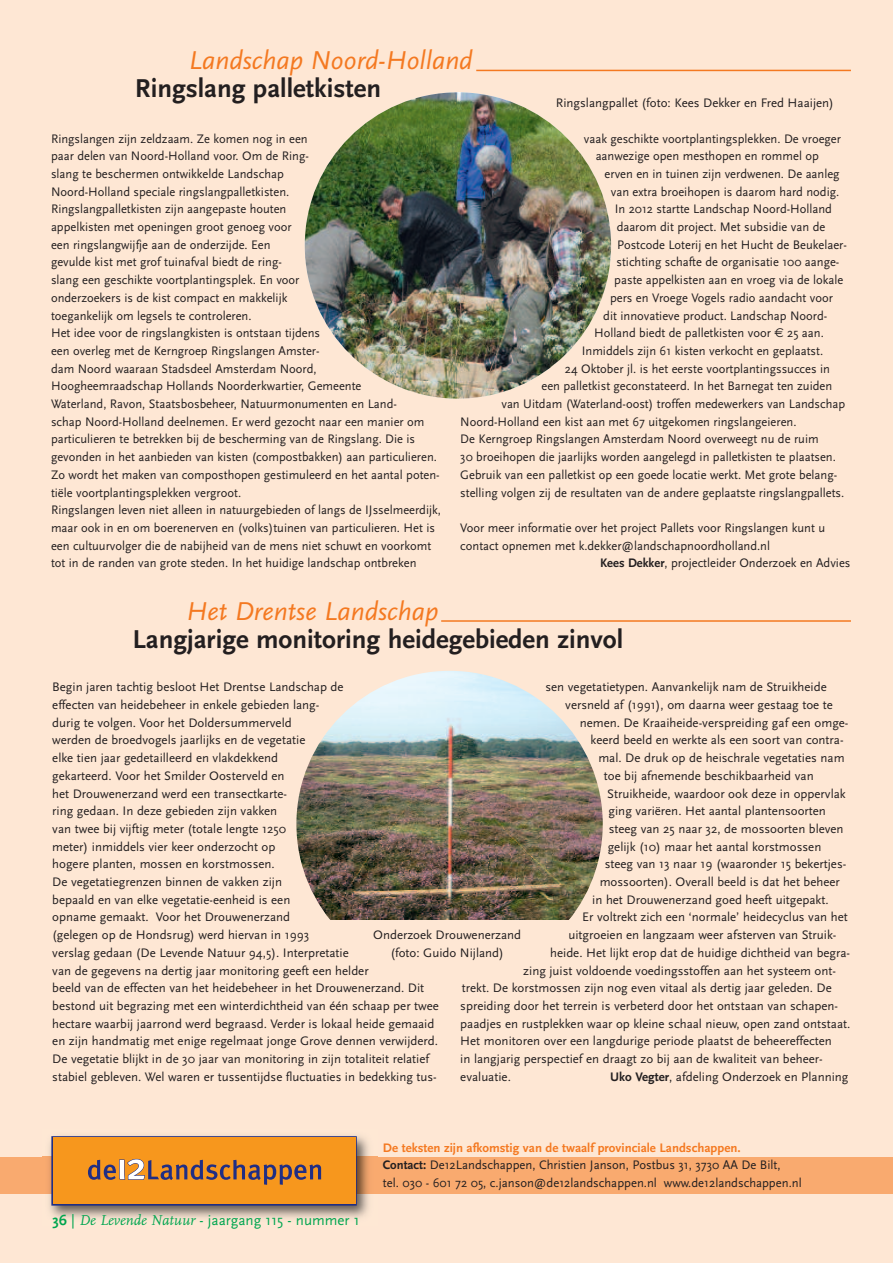
<style>
.page{position:relative;width:893px;height:1263px;background:#fee7d4}
.page>*{position:absolute;margin:0;border:0;box-sizing:border-box;transform-origin:0 0}
.t1{font:700 27px "Scala Sans";color:#231f20}
.t2{font:italic 27px "Scala Sans";color:#f47921}
.t3{font:15px "Scala Sans";color:#00a54f}
.t4{font:12.9px/17.7px "Scala Sans";color:#231f20}
.s1{font-family:"Euro Sans"}
.s2{font-weight:700}
.s3{font-family:"FF Scala";font-style:italic}
.s4{font-weight:700;color:#f47921}
</style>
<div class="page">
<div style="left:0;top:1157px;width:893px;height:36px;background:#f9aa6f"></div>
<img style="left:43px;top:1135px;width:334px;height:84px">
<svg style="left:51px;top:1136px;width:306px;height:69px;background:#df8d2b"></svg>
<hr style="left:441px;top:620px;width:410px;height:2px;background:#f47921">
<hr style="left:476px;top:70px;width:375px;height:1px;background:#f47921">
<img style="left:305px;top:92px;width:306px;height:307px;border-radius:50%">
<img style="left:296px;top:671px;width:307px;height:249px">
<h1 class="t2" style="left:189px;top:43px;width:285px">Landschap Noord-Holland</h1>
<h1 class="t1" style="left:135px;top:72px;width:248px">Ringslang palletkisten</h1>
<p class="t4" style="left:556px;top:94px;width:280px">Ringslangpallet (foto: Kees Dekker en Fred Haaijen)</p>
<p class="t4" style="left:51px;top:129px;width:391px">Ringslangen zijn zeldzaam. Ze komen nog in een<br>paar delen van Noord-Holland voor. Om de Ring-<br>slang te beschermen ontwikkelde Landschap<br>Noord-Holland speciale ringslangpalletkisten.<br>Ringslangpalletkisten zijn aangepaste houten<br>appelkisten met openingen groot genoeg voor<br>een ringslangwijfje aan de onderzijde. Een<br>gevulde kist met grof tuinafval biedt de ring-<br>slang een geschikte voortplantingsplek. En voor<br>onderzoekers is de kist compact en makkelijk<br>toegankelijk om legsels te controleren.<br>Het idee voor de ringslangkisten is ontstaan tijdens<br>een overleg met de Kerngroep Ringslangen Amster-<br>dam Noord waaraan Stadsdeel Amsterdam Noord,<br>Hoogheemraadschap Hollands Noorderkwartier, Gemeente<br>Waterland, Ravon, Staatsbosbeheer, Natuurmonumenten en Land-<br>schap Noord-Holland deelnemen. Er werd gezocht naar een manier om particulieren te betrekken bij de bescherming van de Ringslang. Die is gevonden in het aanbieden van kisten (compostbakken) aan particulieren.<br>Zo wordt het maken van composthopen gestimuleerd en het aantal poten&shy;tiële voortplantingsplekken vergroot.<br>Ringslangen leven niet alleen in natuurgebieden of langs de IJsselmeerdijk, maar ook in en om boerenerven en (volks)tuinen van particulieren. Het is een cultuurvolger die de nabijheid van de mens niet schuwt en voorkomt tot in de randen van grote steden. In het huidige landschap ontbreken</p>
<p class="t4" style="left:596px;top:129px;width:247px;text-indent:-12px">vaak geschikte voortplantingsplekken. De vroeger aanwezige open mesthopen en rommel op</p>
<p class="t4" style="left:605px;top:165px;width:236px">erven en in tuinen zijn verdwenen. De aanleg</p>
<p class="t4" style="left:611px;top:182px;width:230px">van extra broeihopen is daarom hard nodig.</p>
<p class="t4" style="left:615px;top:200px;width:219px">In 2012 startte Landschap Noord-Holland</p>
<p class="t4" style="left:617px;top:218px;width:210px">daarom dit project. Met subsidie van de</p>
<p class="t4" style="left:617px;top:235px;width:231px">Postcode Loterij en het Hucht de Beukelaer-</p>
<p class="t4" style="left:616px;top:253px;width:224px">stichting schafte de organisatie 100 aange-</p>
<p class="t4" style="left:614px;top:271px;width:230px">paste appelkisten aan en vroeg via de lokale</p>
<p class="t4" style="left:610px;top:288px;width:225px">pers en Vroege Vogels radio aandacht voor</p>
<p class="t4" style="left:603px;top:306px;width:225px">dit innovatieve product. Landschap Noord-</p>
<p class="t4" style="left:594px;top:324px;width:231px">Holland biedt de palletkisten voor <span class="s1">€</span> 25 aan.</p>
<p class="t4" style="left:582px;top:342px;width:243px">Inmiddels zijn 61 kisten verkocht en geplaatst.</p>
<p class="t4" style="left:565px;top:359px;width:266px">24 Oktober jl. is het eerste voortplantingssucces in</p>
<p class="t4" style="left:541px;top:377px;width:292px">een palletkist geconstateerd. In het Barnegat ten zuiden</p>
<p class="t4" style="left:501px;top:395px;width:345px">van Uitdam (Waterland-oost) troffen medewerkers van Landschap</p>
<p class="t4" style="left:460px;top:412px;width:338px">Noord-Holland een kist aan met 67 uitgekomen ringslangeieren.</p>
<p class="t4" style="left:460px;top:430px;width:360px">De Kerngroep Ringslangen Amsterdam Noord overweegt nu de ruim</p>
<p class="t4" style="left:460px;top:448px;width:377px">30 broeihopen die jaarlijks worden aangelegd in palletkisten te plaatsen.</p>
<p class="t4" style="left:460px;top:466px;width:378px">Gebruik van een palletkist op een goede locatie werkt. Met grote belang-</p>
<p class="t4" style="left:460px;top:483px;width:385px">stelling volgen zij de resultaten van de andere geplaatste ringslangpallets.</p>
<p class="t4" style="left:460px;top:519px;width:366px">Voor meer informatie over het project Pallets voor Ringslangen kunt u</p>
<p class="t4" style="left:460px;top:536px;width:311px">contact opnemen met k.dekker@landschapnoordholland.nl</p>
<p class="t4" style="left:600px;top:554px;width:252px"><span class="s2">Kees Dekker</span>, projectleider Onderzoek en Advies</p>
<h1 class="t2" style="left:187px;top:595px;width:253px">Het Drentse Landschap</h1>
<h1 class="t1" style="left:133px;top:623px;width:492px">Langjarige monitoring heidegebieden zinvol</h1>
<p class="t4" style="left:52px;top:678px;width:388px">Begin jaren tachtig besloot Het Drentse Landschap de<br>effecten van heidebeheer in enkele gebieden lang-<br>durig te volgen. Voor het Doldersummerveld<br>werden de broedvogels jaarlijks en de vegetatie<br>elke tien jaar gedetailleerd en vlakdekkend<br>gekarteerd. Voor het Smilder Oosterveld en<br>het Drouwenerzand werd een transectkarte-<br>ring gedaan. In deze gebieden zijn vakken<br>van twee bij vijftig meter (totale lengte 1250<br>meter) inmiddels vier keer onderzocht op<br>hogere planten, mossen en korstmossen.<br>De vegetatiegrenzen binnen de vakken zijn<br>bepaald en van elke vegetatie-eenheid is een<br>opname gemaakt. Voor het Drouwenerzand<br>(gelegen op de Hondsrug) werd hiervan in 1993<br>verslag gedaan (De Levende Natuur 94,5). Interpretatie<br>van de gegevens na dertig jaar monitoring geeft een helder<br>beeld van de effecten van het heidebeheer in het Drouwenerzand. Dit bestond uit begrazing met een winterdichtheid van één schaap per twee hectare waarbij jaarrond werd begraasd. Verder is lokaal heide gemaaid en zijn handmatig met enige regelmaat jonge Grove dennen verwijderd.<br>De vegetatie blijkt in de 30 jaar van monitoring in zijn totaliteit relatief stabiel gebleven. Wel waren er tussentijdse fluctuaties in bedekking tus-</p>
<p class="t4" style="left:545px;top:678px;width:283px">sen vegetatietypen. Aanvankelijk nam de Struikheide</p>
<p class="t4" style="left:565px;top:696px;width:269px">versneld af (1991), om daarna weer gestaag toe te</p>
<p class="t4" style="left:580px;top:713px;width:270px">nemen. De Kraaiheide-verspreiding gaf een omge-</p>
<p class="t4" style="left:591px;top:731px;width:255px">keerd beeld en werkte als een soort van contra-</p>
<p class="t4" style="left:598px;top:749px;width:248px">mal. De druk op de heischrale vegetaties nam</p>
<p class="t4" style="left:604px;top:766px;width:211px">toe bij afnemende beschikbaarheid van</p>
<p class="t4" style="left:607px;top:784px;width:240px">Struikheide, waardoor ook deze in oppervlak</p>
<p class="t4" style="left:609px;top:802px;width:219px">ging variëren. Het aantal plantensoorten</p>
<p class="t4" style="left:609px;top:820px;width:236px">steeg van 25 naar 32, de mossoorten bleven</p>
<p class="t4" style="left:608px;top:837px;width:215px">gelijk (10) maar het aantal korstmossen</p>
<p class="t4" style="left:605px;top:855px;width:243px">steeg van 13 naar 19 (waaronder 15 bekertjes-</p>
<p class="t4" style="left:600px;top:873px;width:242px">mossoorten). Overall beeld is dat het beheer</p>
<p class="t4" style="left:592px;top:890px;width:238px">in het Drouwenerzand goed heeft uitgepakt.</p>
<p class="t4" style="left:582px;top:908px;width:267px">Er voltrekt zich een ‘normale’ heidecyclus van het</p>
<p class="t4" style="left:568px;top:926px;width:270px">uitgroeien en langzaam weer afsterven van Struik-</p>
<p class="t4" style="left:550px;top:943px;width:301px">heide. Het lijkt erop dat de huidige dichtheid van begra-</p>
<p class="t4" style="left:523px;top:961px;width:314px">zing juist voldoende voedingsstoffen aan het systeem ont-</p>
<p class="t4" style="left:462px;top:979px;width:371px">trekt. De korstmossen zijn nog even vitaal als dertig jaar geleden. De</p>
<p class="t4" style="left:460px;top:997px;width:379px">spreiding door het terrein is verbeterd door het ontstaan van schapen-</p>
<p class="t4" style="left:460px;top:1014px;width:392px">paadjes en rustplekken waar op kleine schaal nieuw, open zand ontstaat.</p>
<p class="t4" style="left:460px;top:1032px;width:373px">Het monitoren over een langdurige periode plaatst de beheereffecten</p>
<p class="t4" style="left:460px;top:1050px;width:364px">in langjarig perspectief en draagt zo bij aan de kwaliteit van beheer-</p>
<p class="t4" style="left:460px;top:1067px;width:52px">evaluatie.</p>
<p class="t4" style="left:610px;top:1067px;width:240px"><span class="s2">Uko Vegter</span>, afdeling Onderzoek en Planning</p>
<p class="t4" style="left:373px;top:926px;width:149px;text-align:center">Onderzoek Drouwenerzand (foto: Guido Nijland)</p>
<p class="t3" style="left:53px;top:1211px;width:309px"><span class="s2">36</span> | <span class="s3">De Levende Natuur</span> - jaargang 115 - nummer 1</p>
<p class="t4" style="left:383px;top:1138px;width:420px"><span class="s4">De teksten zijn afkomstig van de twaalf provinciale Landschappen.<br></span><span class="s2">Contact:</span> De12Landschappen, Christien Janson, Postbus 31, 3730 AA De Bilt,<br>tel. 030 - 601 72 05, c.janson@de12landschappen.nl www.de12landschappen.nl</p>
</div>
